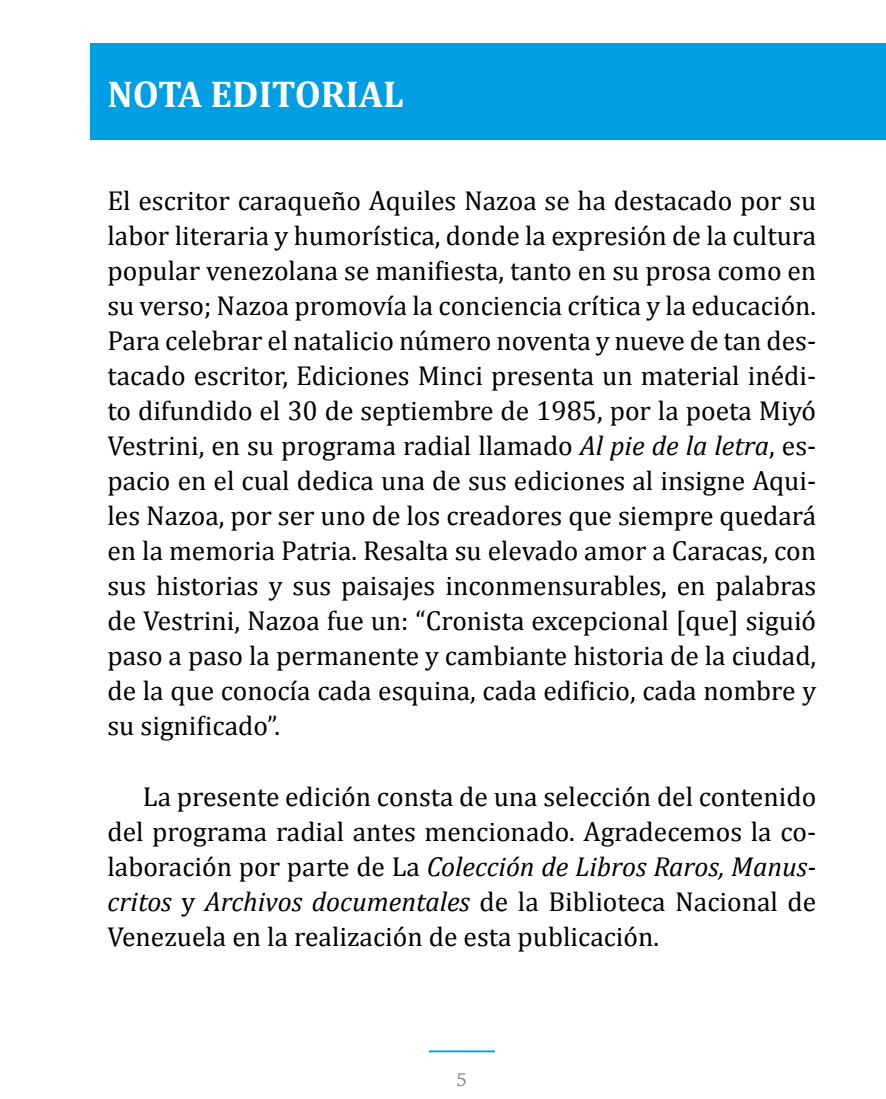
<style>
.page{position:relative;width:886px;height:1099px;background:#fff}
.page>*{position:absolute;margin:0;border:0;box-sizing:border-box;transform-origin:0 0}
.t1{font:700 37.5px "Cambria";color:#fff}
.t2{font:27.5px/35px "Cambria";color:#000;text-align:justify}
.t3{font:20px "Chaparral Pro";color:#878787}
.s1{font-style:italic}
</style>
<div class="page">
<hr style="left:429px;top:1050px;width:66px;height:2px;background:#009fe3">
<div style="left:90px;top:44px;width:796px;height:96px;background:#009fe3"></div>
<h1 class="t1" style="left:107px;top:67px;width:298px">NOTA EDITORIAL</h1>
<p class="t2" style="left:107px;top:183px;width:710px">El escritor caraqueño Aquiles Nazoa se ha destacado por su labor literaria y humorística, donde la expresión de la cultura popular venezolana se manifiesta, tanto en su prosa como en su verso; Nazoa promovía la conciencia crítica y la educación.<br>Para celebrar el natalicio número noventa y nueve de tan des&shy;tacado escritor, Ediciones Minci presenta un material inédi&shy;to difundido el 30 de septiembre de 1985, por la poeta Miyó Vestrini, en su programa radial llamado <span class="s1">Al pie de la letra</span>, es&shy;pacio en el cual dedica una de sus ediciones al insigne Aqui&shy;les Nazoa, por ser uno de los creadores que siempre quedará en la memoria Patria. Resalta su elevado amor a Caracas, con sus historias y sus paisajes inconmensurables, en palabras de Vestrini, Nazoa fue un: “Cronista excepcional [que] siguió paso a paso la permanente y cambiante historia de la ciudad, de la que conocía cada esquina, cada edificio, cada nombre y su significado”.</p>
<p class="t2" style="left:107px;top:778px;width:710px;text-indent:35px">La presente edición consta de una selección del contenido del programa radial antes mencionado. Agradecemos la co&shy;laboración por parte de La <span class="s1">Colección de Libros Raros, Manus&shy;critos</span> y <span class="s1">Archivos documentales</span> de la Biblioteca Nacional de Venezuela en la realización de esta publicación.</p>
<p class="t3" style="left:457px;top:1068px;width:12px">5</p>
</div>
